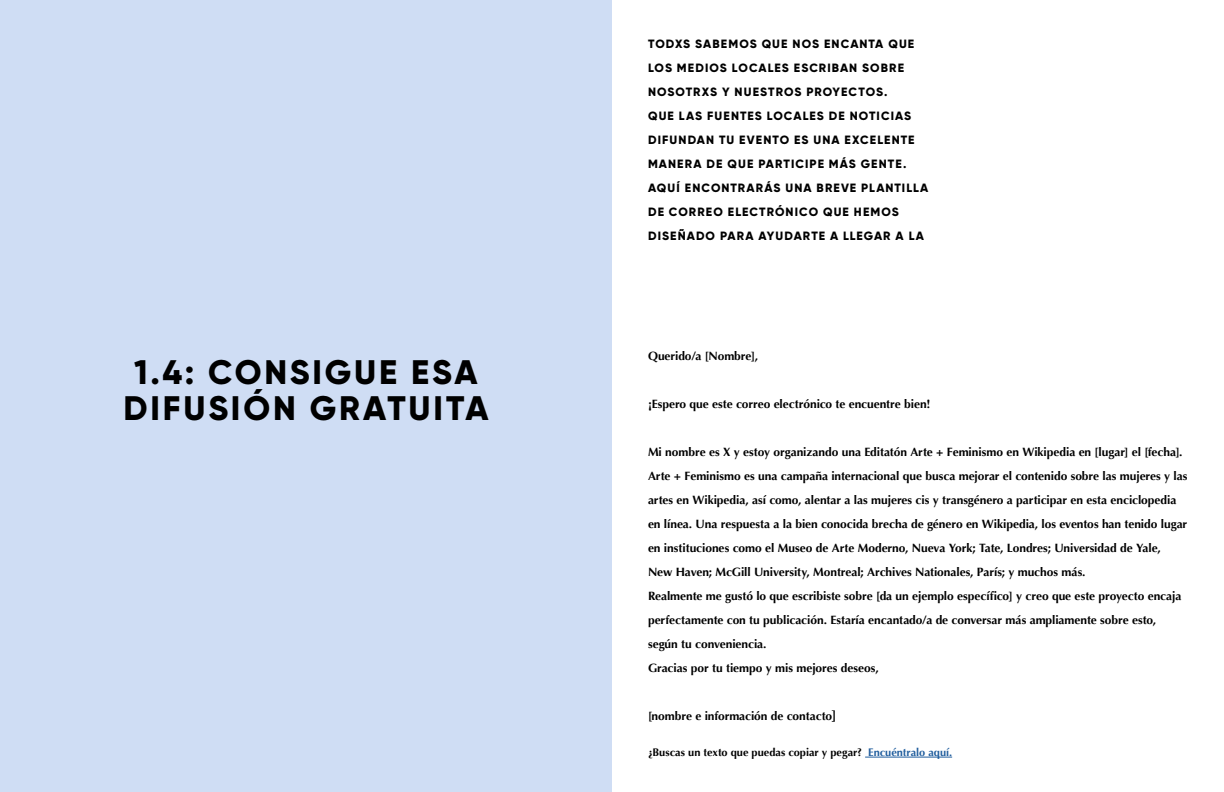
<style>
.page{position:relative;width:1224px;height:792px;background:#fff}
.page>*{position:absolute;margin:0;border:0;box-sizing:border-box;transform-origin:0 0}
.t1{font:800 34px/36px "Gilroy";letter-spacing:.085em;color:#000;text-align:center}
.t2{font:700 12px/24px "Optima";letter-spacing:-.005em;color:#000}
.t3{font:800 12px/24px "Gilroy";letter-spacing:.085em;color:#000}
.t4{font:700 11px "Optima";color:#000}
.s1{font-size:14px}
.s2{color:#215e9e}
</style>
<div class="page">
<div style="left:0;top:0;width:612px;height:792px;background:#cfddf4"></div>
<hr style="left:865px;top:757px;width:87px;height:1px;background:#215e9e">
<h1 class="t1" style="left:123px;top:354px;width:367px">1.4: CONSIGUE ESA<br>DIFUSIÓN GRATUITA</h1>
<p class="t3" style="left:648px;top:32px;width:282px">TODXS SABEMOS QUE NOS ENCANTA QUE LOS MEDIOS LOCALES ESCRIBAN SOBRE NOSOTRXS Y NUESTROS PROYECTOS.<br>QUE LAS FUENTES LOCALES DE NOTICIAS DIFUNDAN TU EVENTO ES UNA EXCELENTE MANERA DE QUE PARTICIPE MÁS GENTE.<br>AQUÍ ENCONTRARÁS UNA BREVE PLANTILLA DE CORREO ELECTRÓNICO QUE HEMOS DISEÑADO PARA AYUDARTE A LLEGAR A LA</p>
<p class="t2" style="left:648px;top:344px;width:112px">Querido/a [Nombre],</p>
<p class="t2" style="left:648px;top:392px;width:284px">¡Espero que este correo electrónico te encuentre bien!</p>
<p class="t2" style="left:648px;top:440px;width:541px">Mi nombre es X y estoy organizando una Editatón Arte + Feminismo en Wikipedia en [lugar] el [fecha].<br>Arte + Feminismo es una campaña internacional que busca mejorar el contenido sobre las mujeres y las artes en Wikipedia, así como, alentar a las mujeres cis y transgénero a participar en esta enciclopedia en línea. Una respuesta a la bien conocida brecha de género en Wikipedia, los eventos han tenido lugar en instituciones como el Museo de Arte Moderno, Nueva York; Tate, Londres; Universidad de Yale, New Haven; McGill University, Montreal; Archives Nationales, París; y muchos más.<br>Realmente me gustó lo que escribiste sobre [da un ejemplo específico] y creo que este proyecto encaja perfectamente con tu publicación. Estaría encantado/a de conversar más ampliamente sobre esto, según tu conveniencia.<br>Gracias por tu tiempo y mis mejores deseos,</p>
<p class="t2" style="left:648px;top:704px;width:190px">[nombre e información de contacto<span class="s1">]</span></p>
<p class="t4" style="left:648px;top:746px;width:306px">¿Buscas un texto que puedas copiar y pegar? <span class="s2">Encuéntralo aquí.</span></p>
</div>
